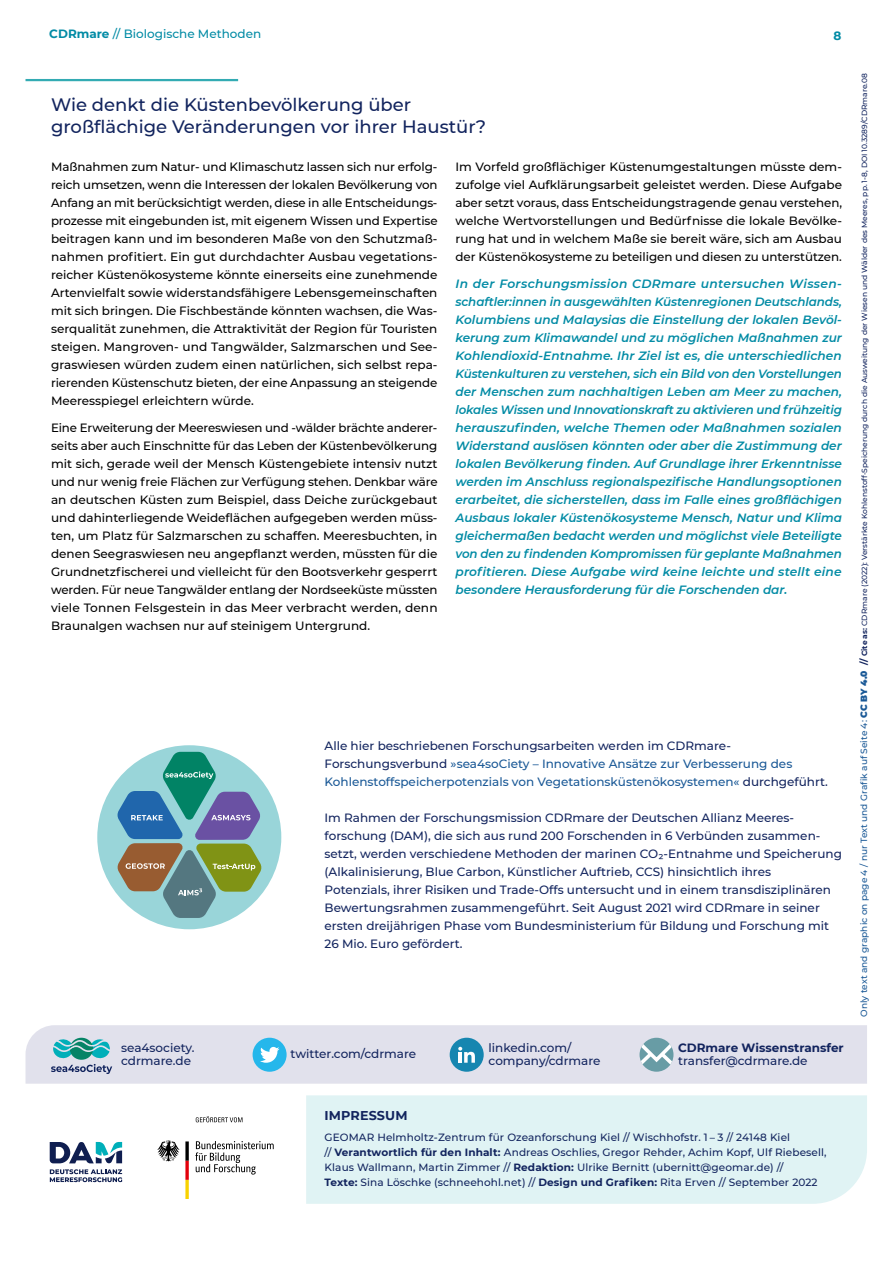
<style>
.page{position:relative;width:893px;height:1263px;background:#fff}
.page>*{position:absolute;margin:0;border:0;box-sizing:border-box;transform-origin:0 0}
.t1{font:500 18px/22.5px "Montserrat";color:#12245e}
.t2{font:700 12.75px "Montserrat";letter-spacing:.01em;color:#12245e}
.t3{font:500 12px/18px "Montserrat";letter-spacing:-.005em;color:#000;text-align:justify}
.t4{font:italic 600 12px/18px "Montserrat";color:#028ba5;text-align:justify}
.t5{font:500 12px/18px "Montserrat";color:#12245e}
.t6{font:500 12px/18px "Montserrat";color:#195896}
.t7{font:500 12px "Montserrat";color:#028ba5}
.t8{font:700 12px "Montserrat";color:#12245e}
.t9{font:700 12px "Montserrat";color:#028ba5}
.t10{font:500 10.5px/15px "Montserrat";letter-spacing:.01em;color:#12245e}
.t11{font:500 7.5px "Montserrat";color:#12245e}
.s1{font-weight:700}
.s2{color:#12245e}
.s3{font-size:9px;color:#195896}
.s4{font-weight:900;font-size:9px;color:#195896}
.s5{font-weight:700;font-size:9px}
</style>
<div class="page">
<hr style="left:26px;top:79px;width:212px;height:2px;background:#33abb3">
<div style="left:26px;top:1025px;width:841px;height:59px;background:#e1e1ec"></div>
<svg style="left:639px;top:1038px;width:34px;height:34px"></svg>
<svg style="left:639px;top:1038px;width:34px;height:31px"></svg>
<div style="left:253px;top:1038px;width:34px;height:34px;background:#25b7eb;border-radius:50%"></div>
<svg style="left:260px;top:1047px;width:19px;height:16px"></svg>
<div style="left:450px;top:1038px;width:34px;height:34px;background:#1686b0;border-radius:50%"></div>
<svg style="left:458px;top:1047px;width:17px;height:16px"></svg>
<div style="left:306px;top:1095px;width:561px;height:109px;background:#e0f3f4"></div>
<svg style="left:50px;top:1142px;width:72px;height:40px"></svg>
<svg style="left:195px;top:1141px;width:79px;height:33px"></svg>
<svg style="left:157px;top:1140px;width:32px;height:59px"></svg>
<svg style="left:196px;top:1116px;width:46px;height:6px"></svg>
<div style="left:97px;top:745px;width:184px;height:184px;background:#99d5d9;border-radius:50%"></div>
<svg style="left:117px;top:752px;width:145px;height:166px"></svg>
<svg style="left:51px;top:1036px;width:61px;height:38px;background:#86bac3"></svg>
<p class="t7" style="left:49px;top:26px;width:213px"><span class="s1">CDRmare</span> // Biologische Methoden</p>
<p class="t9" style="left:833px;top:27px;width:9px">8</p>
<h1 class="t1" style="left:51px;top:93px;width:437px">Wie denkt die Küstenbevölkerung über großflächige Veränderungen vor ihrer Haustür?</h1>
<p class="t3" style="left:51px;top:157px;width:388px">Maßnahmen zum Natur- und Klimaschutz lassen sich nur erfolg&shy;reich umsetzen, wenn die Interessen der lokalen Bevölkerung von Anfang an mit berücksichtigt werden, diese in alle Entscheidungs&shy;prozesse mit eingebunden ist, mit eigenem Wissen und Expertise beitragen kann und im besonderen Maße von den Schutzmaß&shy;nahmen profitiert. Ein gut durchdachter Ausbau vegetations&shy;reicher Küstenökosysteme könnte einerseits eine zunehmende Artenvielfalt sowie widerstandsfähigere Lebensgemeinschaften mit sich bringen. Die Fischbestände könnten wachsen, die Was&shy;serqualität zunehmen, die Attraktivität der Region für Touristen steigen. Mangroven- und Tangwälder, Salzmarschen und See&shy;graswiesen würden zudem einen natürlichen, sich selbst repa&shy;rierenden Küstenschutz bieten, der eine Anpassung an steigende Meeresspiegel erleichtern würde.</p>
<p class="t3" style="left:51px;top:418px;width:388px">Eine Erweiterung der Meereswiesen und -wälder brächte anderer&shy;seits aber auch Einschnitte für das Leben der Küstenbevölkerung mit sich, gerade weil der Mensch Küstengebiete intensiv nutzt und nur wenig freie Flächen zur Verfügung stehen. Denkbar wäre an deutschen Küsten zum Beispiel, dass Deiche zurückgebaut und dahinterliegende Weideflächen aufgegeben werden müss&shy;ten, um Platz für Salzmarschen zu schaffen. Meeresbuchten, in denen Seegraswiesen neu angepflanzt werden, müssten für die Grundnetzfischerei und vielleicht für den Bootsverkehr gesperrt werden. Für neue Tangwälder entlang der Nordseeküste müssten viele Tonnen Felsgestein in das Meer verbracht werden, denn Braunalgen wachsen nur auf steinigem Untergrund.</p>
<p class="t3" style="left:455px;top:157px;width:388px">Im Vorfeld großflächiger Küstenumgestaltungen müsste dem&shy;zufolge viel Aufklärungsarbeit geleistet werden. Diese Aufgabe aber setzt voraus, dass Entscheidungstragende genau verstehen, welche Wertvorstellungen und Bedürfnisse die lokale Bevölke&shy;rung hat und in welchem Maße sie bereit wäre, sich am Ausbau der Küstenökosysteme zu beteiligen und diesen zu unterstützen.</p>
<p class="t4" style="left:455px;top:274px;width:388px">In der Forschungsmission CDRmare untersuchen Wissen&shy;schaftler:innen in ausgewählten Küstenregionen Deutschlands, Kolumbiens und Malaysias die Einstellung der lokalen Bevöl&shy;kerung zum Klimawandel und zu möglichen Maßnahmen zur Kohlendioxid-Entnahme. Ihr Ziel ist es, die unterschiedlichen Küstenkulturen zu verstehen, sich ein Bild von den Vorstellungen der Menschen zum nachhaltigen Leben am Meer zu machen, lokales Wissen und Innovationskraft zu aktivieren und frühzeitig herauszufinden, welche Themen oder Maßnahmen sozialen Widerstand auslösen könnten oder aber die Zustimmung der lokalen Bevölkerung finden. Auf Grundlage ihrer Erkenntnisse werden im Anschluss regionalspezifische Handlungsoptionen erarbeitet, die sicherstellen, dass im Falle eines großflächigen Ausbaus lokaler Küstenökosysteme Mensch, Natur und Klima gleichermaßen bedacht werden und möglichst viele Beteiligte von den zu findenden Kompromissen für geplante Maßnahmen profitieren. Diese Aufgabe wird keine leichte und stellt eine besondere Herausforderung für die Forschenden dar.</p>
<p class="t6" style="left:325px;top:736px;width:505px"><span class="s2">Alle hier beschriebenen Forschungsarbeiten werden im CDRmare-<br>Forschungsverbund</span> »sea4soCiety – Innovative Ansätze zur Verbesserung des<br>Kohlenstoffspeicherpotenzials von Vegetationsküstenökosystemen« <span class="s2">durchgeführt.</span></p>
<p class="t5" style="left:325px;top:808px;width:519px">Im Rahmen der Forschungsmission CDRmare der Deutschen Allianz Meeres&shy;forschung (DAM), die sich aus rund 200 Forschenden in 6 Verbünden zusammen&shy;setzt, werden verschiedene Methoden der marinen CO2-Entnahme und Speicherung (Alkalinisierung, Blue Carbon, Künstlicher Auftrieb, CCS) hinsichtlich ihres<br>Potenzials, ihrer Risiken und Trade-Offs untersucht und in einem transdisziplinären Bewertungsrahmen zusammengeführt. Seit August 2021 wird CDRmare in seiner ersten dreijährigen Phase vom Bundesministerium für Bildung und Forschung mit 26 Mio. Euro gefördert.</p>
<p class="t5" style="left:121px;top:1040px;width:75px;line-height:13.5px">sea4society. cdrmare.de</p>
<p class="t5" style="left:489px;top:1040px;width:113px;line-height:13.5px">linkedin.com/ company/cdrmare</p>
<p class="t8" style="left:678px;top:1039px;width:167px">CDRmare Wissenstransfer</p>
<p class="t5" style="left:291px;top:1045px;width:127px">twitter.com/cdrmare</p>
<p class="t5" style="left:678px;top:1051px;width:131px">transfer@cdrmare.de</p>
<p class="t11" style="left:859px;top:1017px;width:945px;rotate:-90deg"><span class="s3">Only text and graphic on page 4 / nur Text und Grafik auf Seite 4:</span> <span class="s4">CC BY 4.0</span> <span class="s5">//</span> <span class="s1">Cite as:</span> CDRmare (2022): Verstärkte Kohlenstoff-Speicherung durch die Ausweitung der Wiesen und Wälder des Meeres, pp. 1-8, DOI 10.3289/CDRmare.08</p>
<p class="t2" style="left:325px;top:1106px;width:85px">IMPRESSUM</p>
<p class="t10" style="left:325px;top:1129px;width:503px">GEOMAR Helmholtz-Zentrum für Ozeanforschung Kiel // Wischhofstr. 1 – 3 // 24148 Kiel<br>// <span class="s1">Verantwortlich für den Inhalt:</span> Andreas Oschlies, Gregor Rehder, Achim Kopf, Ulf Riebesell, Klaus Wallmann, Martin Zimmer // <span class="s1">Redaktion:</span> Ulrike Bernitt (ubernitt@geomar.de) //<br><span class="s1">Texte:</span> Sina Löschke (schneehohl.net) // <span class="s1">Design und Grafiken:</span> Rita Erven // September 2022</p>
</div>
